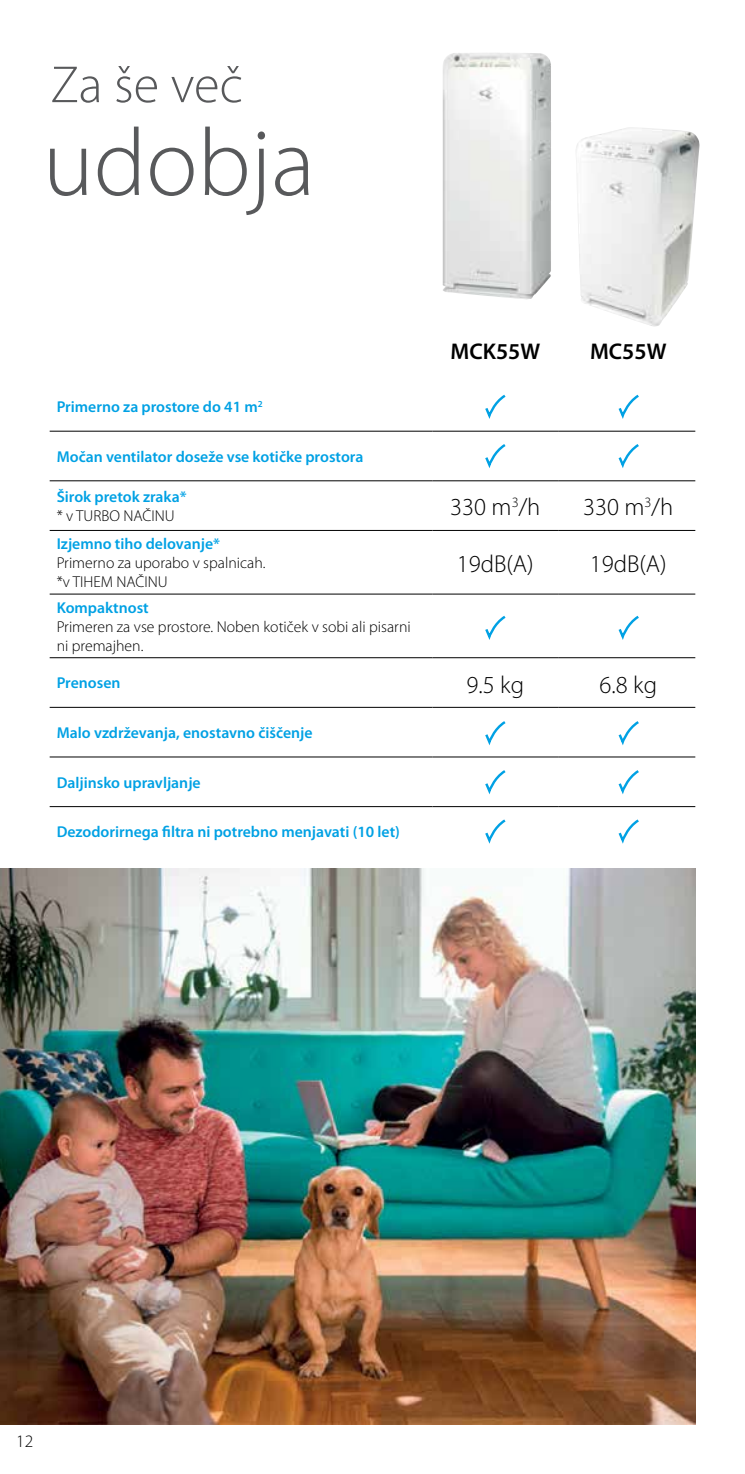
<style>
.page{position:relative;width:745px;height:1474px;background:#fff}
.page>*{position:absolute;margin:0;border:0;box-sizing:border-box;transform-origin:0 0}
.t1{font:300 96.25px "Myriad Pro";color:#58595b}
.t2{font:300 52.5px "Myriad Pro";color:#58595b}
.t3{font:300 24.5px "Myriad Pro";color:#000}
.t4{font:600 22.75px "Myriad Pro";color:#000}
.t5{font:300 17.5px "Myriad Pro";color:#000}
.t6{font:600 15.75px "Myriad Pro";color:#00a1e4}
.t7{font:300 15.75px/18.9px "Myriad Pro";color:#000}
</style>
<div class="page">
<img style="left:442px;top:53px;width:108px;height:246px">
<img style="left:576px;top:127px;width:123px;height:200px">
<hr style="left:50px;top:431px;width:382px;height:1px;background:#000">
<hr style="left:432px;top:431px;width:125px;height:1px;background:#000">
<hr style="left:557px;top:431px;width:137px;height:1px;background:#000">
<hr style="left:50px;top:480px;width:382px;height:1px;background:#000">
<hr style="left:432px;top:480px;width:125px;height:1px;background:#000">
<hr style="left:557px;top:480px;width:137px;height:1px;background:#000">
<hr style="left:50px;top:530px;width:382px;height:1px;background:#000">
<hr style="left:432px;top:530px;width:125px;height:1px;background:#000">
<hr style="left:557px;top:530px;width:137px;height:1px;background:#000">
<hr style="left:50px;top:593px;width:382px;height:1px;background:#000">
<hr style="left:432px;top:593px;width:125px;height:1px;background:#000">
<hr style="left:557px;top:593px;width:137px;height:1px;background:#000">
<hr style="left:50px;top:657px;width:382px;height:1px;background:#000">
<hr style="left:432px;top:657px;width:125px;height:1px;background:#000">
<hr style="left:557px;top:657px;width:137px;height:1px;background:#000">
<hr style="left:50px;top:707px;width:382px;height:1px;background:#000">
<hr style="left:432px;top:707px;width:125px;height:1px;background:#000">
<hr style="left:557px;top:707px;width:137px;height:1px;background:#000">
<hr style="left:50px;top:756px;width:382px;height:1px;background:#000">
<hr style="left:432px;top:756px;width:125px;height:1px;background:#000">
<hr style="left:557px;top:756px;width:137px;height:1px;background:#000">
<hr style="left:50px;top:806px;width:382px;height:1px;background:#000">
<hr style="left:432px;top:806px;width:125px;height:1px;background:#000">
<hr style="left:557px;top:806px;width:137px;height:1px;background:#000">
<svg style="left:485px;top:394px;width:21px;height:25px"></svg>
<svg style="left:485px;top:444px;width:21px;height:24px"></svg>
<svg style="left:485px;top:615px;width:21px;height:25px"></svg>
<svg style="left:485px;top:721px;width:21px;height:25px"></svg>
<svg style="left:485px;top:770px;width:21px;height:25px"></svg>
<svg style="left:485px;top:819px;width:21px;height:25px"></svg>
<svg style="left:618px;top:394px;width:21px;height:25px"></svg>
<svg style="left:618px;top:444px;width:21px;height:24px"></svg>
<svg style="left:618px;top:615px;width:21px;height:25px"></svg>
<svg style="left:618px;top:721px;width:21px;height:25px"></svg>
<svg style="left:618px;top:770px;width:21px;height:25px"></svg>
<svg style="left:618px;top:819px;width:21px;height:25px"></svg>
<img style="left:0;top:868px;width:694px;height:556px">
<h2 class="t2" style="left:50px;top:53px;width:194px">Za še več</h2>
<h1 class="t1" style="left:43px;top:105px;width:274px">udobja</h1>
<p class="t6" style="left:57px;top:397px;width:207px">Primerno za prostore do 41 m<sup>2</sup></p>
<p class="t6" style="left:57px;top:446px;width:308px">Močan ventilator doseže vse kotičke prostora</p>
<p class="t6" style="left:57px;top:487px;width:131px">Širok pretok zraka*</p>
<p class="t7" style="left:57px;top:506px;width:119px">* v TURBO NAČINU</p>
<p class="t6" style="left:57px;top:534px;width:165px">Izjemno tiho delovanje*</p>
<p class="t7" style="left:57px;top:553px;width:210px">Primerno za uporabo v spalnicah. *v TIHEM NAČINU</p>
<p class="t6" style="left:57px;top:597px;width:94px">Kompaktnost</p>
<p class="t7" style="left:57px;top:617px;width:355px">Primeren za vse prostore. Noben kotiček v sobi ali pisarni ni premajhen.</p>
<p class="t6" style="left:57px;top:673px;width:65px">Prenosen</p>
<p class="t6" style="left:57px;top:722px;width:257px">Malo vzdrževanja, enostavno čiščenje</p>
<p class="t6" style="left:57px;top:772px;width:145px">Daljinsko upravljanje</p>
<p class="t6" style="left:57px;top:822px;width:344px">Dezodorirnega filtra ni potrebno menjavati (10 let)</p>
<h3 class="t4" style="left:450px;top:336px;width:91px">MCK55W</h3>
<h3 class="t4" style="left:589px;top:336px;width:78px">MC55W</h3>
<h3 class="t3" style="left:450px;top:492px;width:91px">330 m<sup>3</sup>/h</h3>
<h3 class="t3" style="left:583px;top:492px;width:91px">330 m<sup>3</sup>/h</h3>
<h3 class="t3" style="left:456px;top:549px;width:78px">19dB(A)</h3>
<h3 class="t3" style="left:589px;top:549px;width:78px">19dB(A)</h3>
<h3 class="t3" style="left:466px;top:670px;width:59px">9.5 kg</h3>
<h3 class="t3" style="left:599px;top:670px;width:59px">6.8 kg</h3>
<p class="t5" style="left:16px;top:1430px;width:19px">12</p>
</div>
